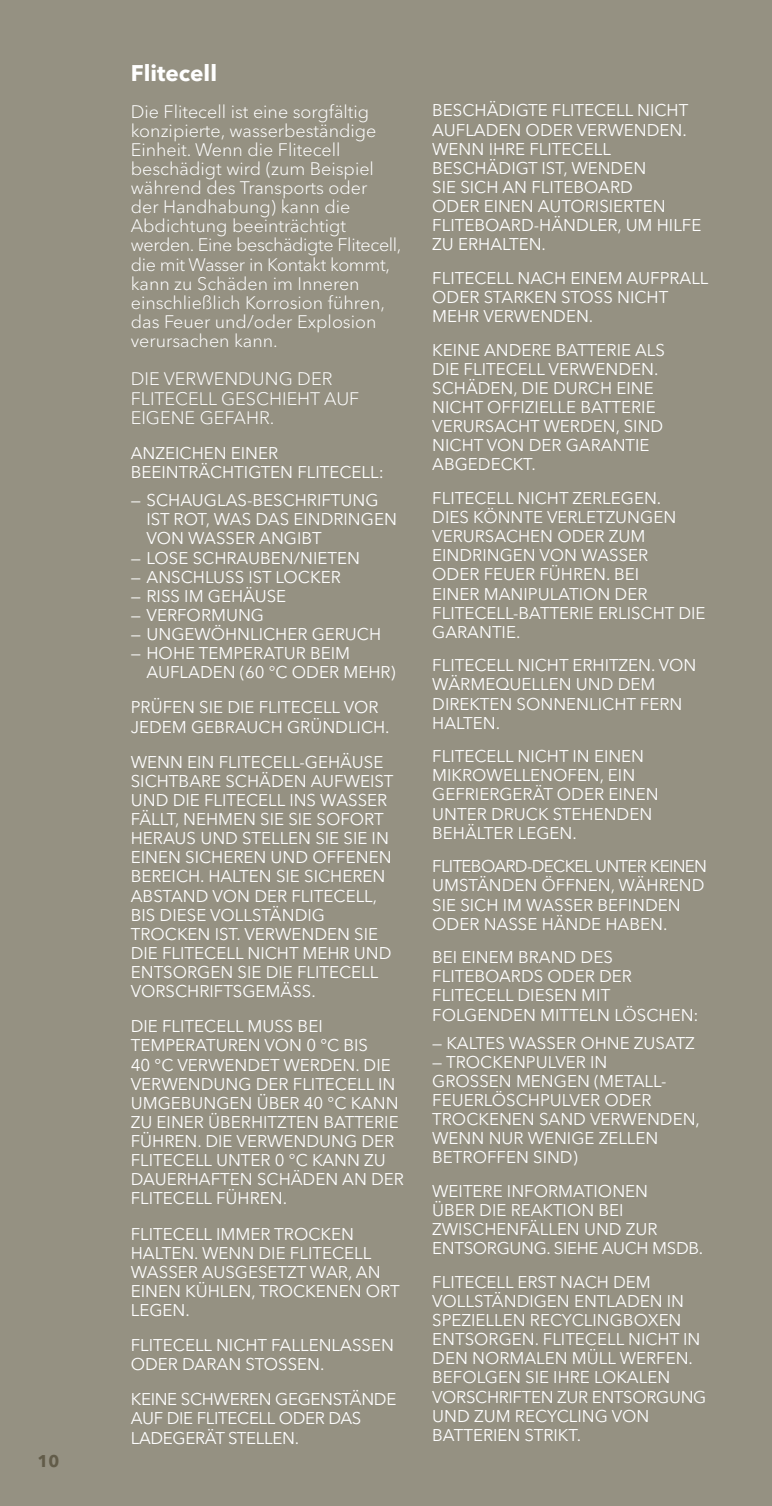
<style>
.page{position:relative;width:772px;height:1506px;background:#fff}
.page>*{position:absolute;margin:0;border:0;box-sizing:border-box;transform-origin:0 0}
.t1{font:700 22.5px "Avenir Next LT Pro";color:#fff}
.t2{font:300 18px/19.1px "Avenir Next LT Pro";color:#fff}
.t3{font:16.88px/19.1px "Avenir Next LT Pro";color:#fff}
.t4{font:16.88px/19.1px "Avenir Next LT Pro";letter-spacing:-.02em;color:#fff}
.t5{font:700 16.88px "Avenir Next LT Pro";color:#625c49}
</style>
<div class="page">
<div style="left:0;top:0;width:772px;height:1505px;background:#959182"></div>
<p class="t5" style="left:38px;top:1450px;width:23px">10</p>
<h1 class="t1" style="left:131px;top:59px;width:88px">Flitecell</h1>
<p class="t2" style="left:131px;top:102px;width:272px">Die Flitecell ist eine sorgfältig konzipierte, wasserbeständige<br>Einheit. Wenn die Flitecell beschädigt wird (zum Beispiel während des Transports oder<br>der Handhabung) kann die<br>Abdichtung beeinträchtigt werden. Eine beschädigte Flitecell, die mit Wasser in Kontakt kommt, kann zu Schäden im Inneren einschließlich Korrosion führen, das Feuer und/oder Explosion verursachen kann.</p>
<p class="t2" style="left:131px;top:369px;width:230px">DIE VERWENDUNG DER<br>FLITECELL GESCHIEHT AUF<br>EIGENE GEFAHR.</p>
<p class="t3" style="left:131px;top:443px;width:255px">ANZEICHEN EINER<br>BEEINTRÄCHTIGTEN FLITECELL:</p>
<p class="t3" style="left:146px;top:490px;width:252px;text-indent:-16px">— SCHAUGLAS-BESCHRIFTUNG<br>IST ROT, WAS DAS EINDRINGEN<br>VON WASSER ANGIBT</p>
<p class="t3" style="left:131px;top:548px;width:231px">— LOSE SCHRAUBEN/NIETEN</p>
<p class="t3" style="left:131px;top:567px;width:211px">— ANSCHLUSS IST LOCKER</p>
<p class="t3" style="left:131px;top:586px;width:157px">— RISS IM GEHÄUSE</p>
<p class="t3" style="left:131px;top:605px;width:135px">— VERFORMUNG</p>
<p class="t3" style="left:131px;top:624px;width:252px">— UNGEWÖHNLICHER GERUCH</p>
<p class="t3" style="left:146px;top:643px;width:251px;text-indent:-16px">— HOHE TEMPERATUR BEIM<br>AUFLADEN (60 °C ODER MEHR)</p>
<p class="t3" style="left:131px;top:698px;width:260px">PRÜFEN SIE DIE FLITECELL VOR<br>JEDEM GEBRAUCH GRÜNDLICH.</p>
<p class="t3" style="left:131px;top:752px;width:264px">WENN EIN FLITECELL-GEHÄUSE<br>SICHTBARE SCHÄDEN AUFWEIST<br>UND DIE FLITECELL INS WASSER<br>FÄLLT, NEHMEN SIE SIE SOFORT<br>HERAUS UND STELLEN SIE SIE IN<br>EINEN SICHEREN UND OFFENEN<br>BEREICH. HALTEN SIE SICHEREN<br>ABSTAND VON DER FLITECELL,<br>BIS DIESE VOLLSTÄNDIG<br>TROCKEN IST. VERWENDEN SIE<br>DIE FLITECELL NICHT MEHR UND<br>ENTSORGEN SIE DIE FLITECELL<br>VORSCHRIFTSGEMÄSS.</p>
<p class="t3" style="left:131px;top:1016px;width:275px">DIE FLITECELL MUSS BEI<br>TEMPERATUREN VON 0 °C BIS<br>40 °C VERWENDET WERDEN. DIE<br>VERWENDUNG DER FLITECELL IN<br>UMGEBUNGEN ÜBER 40 °C KANN<br>ZU EINER ÜBERHITZTEN BATTERIE<br>FÜHREN. DIE VERWENDUNG DER<br>FLITECELL UNTER 0 °C KANN ZU<br>DAUERHAFTEN SCHÄDEN AN DER<br>FLITECELL FÜHREN.</p>
<p class="t3" style="left:131px;top:1223px;width:270px">FLITECELL IMMER TROCKEN<br>HALTEN. WENN DIE FLITECELL<br>WASSER AUSGESETZT WAR, AN<br>EINEN KÜHLEN, TROCKENEN ORT<br>LEGEN.</p>
<p class="t3" style="left:131px;top:1335px;width:265px">FLITECELL NICHT FALLENLASSEN<br>ODER DARAN STOSSEN.</p>
<p class="t4" style="left:131px;top:1389px;width:267px">KEINE SCHWEREN GEGENSTÄNDE<br>AUF DIE FLITECELL ODER DAS<br>LADEGERÄT STELLEN.</p>
<p class="t3" style="left:432px;top:101px;width:271px">BESCHÄDIGTE FLITECELL NICHT<br>AUFLADEN ODER VERWENDEN.<br>WENN IHRE FLITECELL<br>BESCHÄDIGT IST, WENDEN<br>SIE SICH AN FLITEBOARD<br>ODER EINEN AUTORISIERTEN<br>FLITEBOARD-HÄNDLER, UM HILFE<br>ZU ERHALTEN.</p>
<p class="t3" style="left:432px;top:268px;width:278px">FLITECELL NACH EINEM AUFPRALL<br>ODER STARKEN STOSS NICHT<br>MEHR VERWENDEN.</p>
<p class="t3" style="left:432px;top:340px;width:234px">KEINE ANDERE BATTERIE ALS<br>DIE FLITECELL VERWENDEN.<br>SCHÄDEN, DIE DURCH EINE<br>NICHT OFFIZIELLE BATTERIE<br>VERURSACHT WERDEN, SIND<br>NICHT VON DER GARANTIE<br>ABGEDECKT.</p>
<p class="t3" style="left:432px;top:488px;width:275px">FLITECELL NICHT ZERLEGEN.<br>DIES KÖNNTE VERLETZUNGEN<br>VERURSACHEN ODER ZUM<br>EINDRINGEN VON WASSER<br>ODER FEUER FÜHREN. BEI<br>EINER MANIPULATION DER<br>FLITECELL-BATTERIE ERLISCHT DIE<br>GARANTIE.</p>
<p class="t3" style="left:432px;top:656px;width:266px">FLITECELL NICHT ERHITZEN. VON<br>WÄRMEQUELLEN UND DEM<br>DIREKTEN SONNENLICHT FERN<br>HALTEN.</p>
<p class="t3" style="left:432px;top:746px;width:228px">FLITECELL NICHT IN EINEN<br>MIKROWELLENOFEN, EIN<br>GEFRIERGERÄT ODER EINEN<br>UNTER DRUCK STEHENDEN<br>BEHÄLTER LEGEN.</p>
<p class="t3" style="left:432px;top:856px;width:276px">FLITEBOARD-DECKEL UNTER KEINEN<br>UMSTÄNDEN ÖFFNEN, WÄHREND<br>SIE SICH IM WASSER BEFINDEN<br>ODER NASSE HÄNDE HABEN.</p>
<p class="t3" style="left:432px;top:947px;width:268px">BEI EINEM BRAND DES<br>FLITEBOARDS ODER DER<br>FLITECELL DIESEN MIT<br>FOLGENDEN MITTELN LÖSCHEN:</p>
<p class="t3" style="left:432px;top:1033px;width:264px">— KALTES WASSER OHNE ZUSATZ</p>
<p class="t3" style="left:432px;top:1052px;width:269px">— TROCKENPULVER IN<br>GROSSEN MENGEN (METALL-<br>FEUERLÖSCHPULVER ODER<br>TROCKENEN SAND VERWENDEN,<br>WENN NUR WENIGE ZELLEN<br>BETROFFEN SIND)</p>
<p class="t3" style="left:432px;top:1181px;width:272px">WEITERE INFORMATIONEN<br>ÜBER DIE REAKTION BEI<br>ZWISCHENFÄLLEN UND ZUR<br>ENTSORGUNG. SIEHE AUCH MSDB.</p>
<p class="t3" style="left:432px;top:1272px;width:276px">FLITECELL ERST NACH DEM<br>VOLLSTÄNDIGEN ENTLADEN IN<br>SPEZIELLEN RECYCLINGBOXEN<br>ENTSORGEN. FLITECELL NICHT IN<br>DEN NORMALEN MÜLL WERFEN.<br>BEFOLGEN SIE IHRE LOKALEN<br>VORSCHRIFTEN ZUR ENTSORGUNG<br>UND ZUM RECYCLING VON<br>BATTERIEN STRIKT.</p>
</div>
